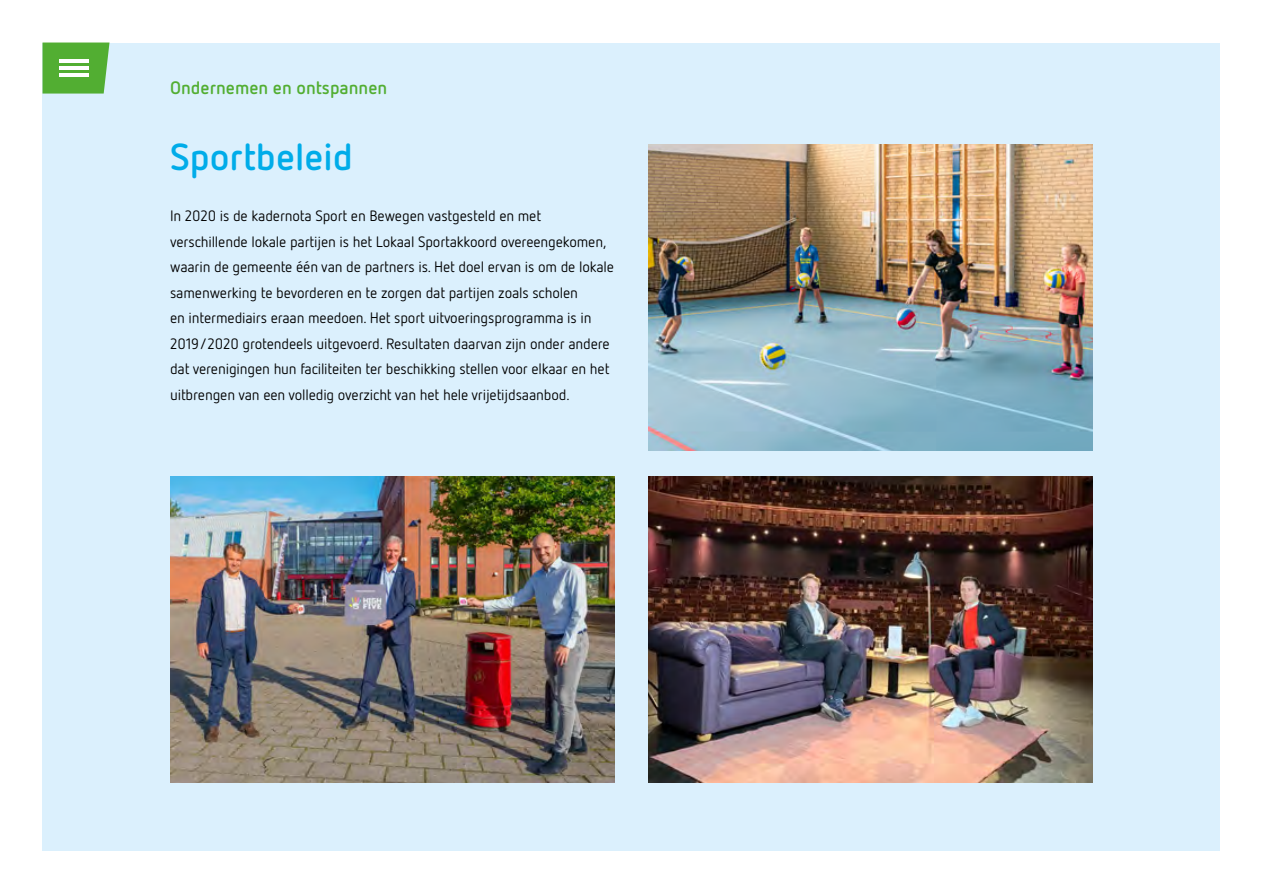
<style>
.page{position:relative;width:1263px;height:893px;background:#fff}
.page>*{position:absolute;margin:0;border:0;box-sizing:border-box;transform-origin:0 0}
.t1{font:700 37.5px "Netto OT";color:#00ace9}
.t2{font:700 18px "Netto OT";color:#52ae32}
.t3{font:15px/25.5px "Netto OT";letter-spacing:-.01em;color:#000}
</style>
<div class="page">
<div style="left:43px;top:43px;width:1177px;height:807px;background:#dbf0fd"></div>
<img style="left:648px;top:476px;width:445px;height:306px">
<img style="left:170px;top:476px;width:444px;height:306px">
<img style="left:648px;top:145px;width:445px;height:306px">
<svg style="left:43px;top:43px;width:66px;height:51px"></svg>
<hr style="left:60px;top:59px;width:29px;height:4px;background:#fff">
<hr style="left:60px;top:66px;width:29px;height:4px;background:#fff">
<hr style="left:60px;top:73px;width:29px;height:4px;background:#fff">
<p class="t2" style="left:170px;top:76px;width:219px">Ondernemen en ontspannen</p>
<h1 class="t1" style="left:170px;top:133px;width:184px">Sportbeleid</h1>
<p class="t3" style="left:170px;top:203px;width:445px">In 2020 is de kadernota Sport en Bewegen vastgesteld en met verschillende lokale partijen is het Lokaal Sportakkoord overeengekomen, waarin de gemeente één van de partners is. Het doel ervan is om de lokale samenwerking te bevorderen en te zorgen dat partijen zoals scholen<br>en intermediairs eraan meedoen. Het sport uitvoeringsprogramma is in 2019/2020 grotendeels uitgevoerd. Resultaten daarvan zijn onder andere dat verenigingen hun faciliteiten ter beschikking stellen voor elkaar en het uitbrengen van een volledig overzicht van het hele vrijetijdsaanbod.</p>
</div>
